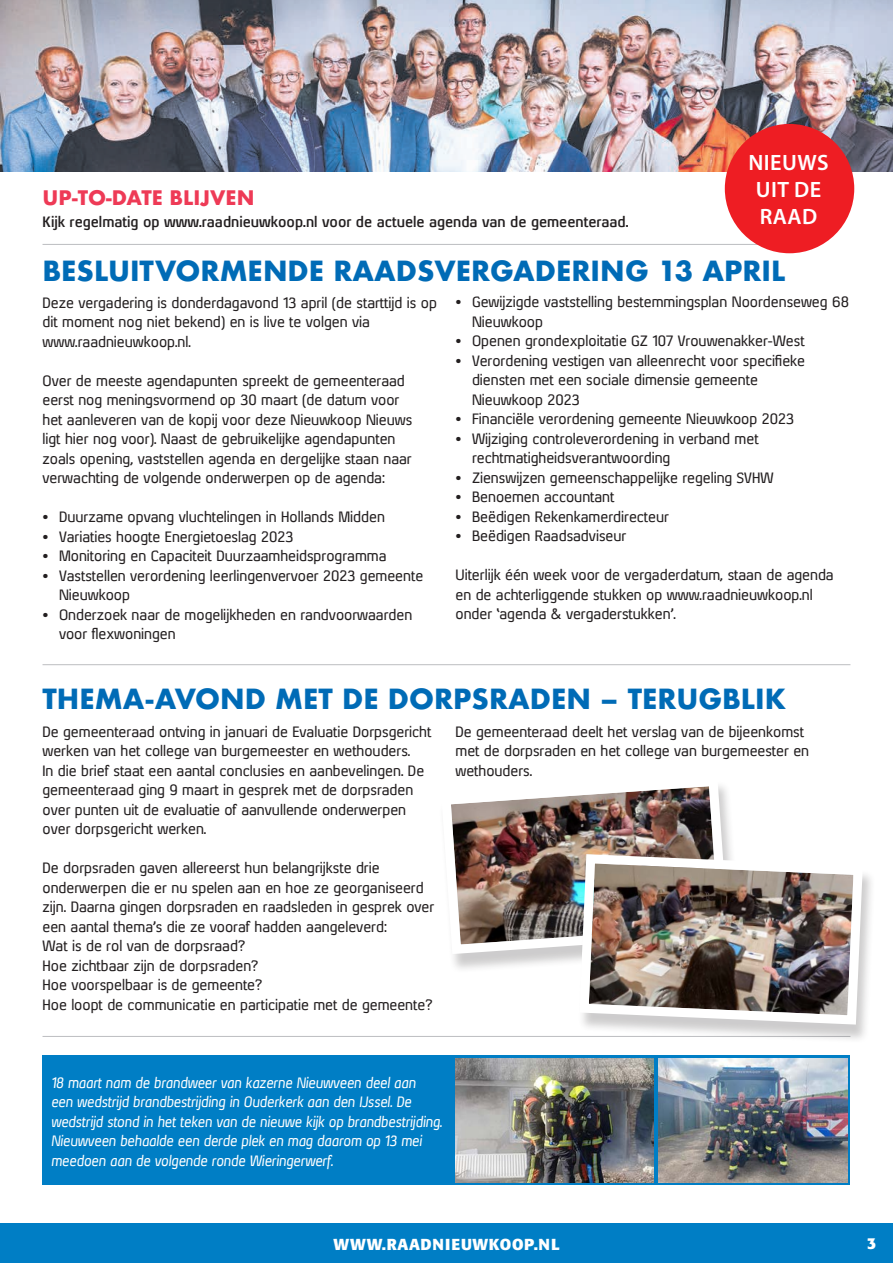
<style>
.page{position:relative;width:893px;height:1263px;background:#fff}
.page>*{position:absolute;margin:0;border:0;box-sizing:border-box;transform-origin:0 0}
.t1{font:700 27px "Futura";color:#006bb6}
.t2{font:600 22.2px/26.7px "Myriad Pro";letter-spacing:.02em;color:#fff;text-align:center}
.t3{font:700 19.5px "Futura";color:#ee3a56}
.t4{font:700 15.75px "Formata";letter-spacing:.05em;color:#fff}
.t5{font:14.25px/19.5px "Xenu";color:#231f20}
.t6{font:italic 14.25px/19.5px "Xenu";color:#fff}
.t7{font:700 14.25px "Xenu";color:#231f20}
</style>
<div class="page">
<div style="left:0;top:1224px;width:893px;height:39px;background:#007ec5"></div>
<img style="left:0;top:0;width:893px;height:171px">
<hr style="left:43px;top:244px;width:737px;height:1px;background:#bcbdc0">
<div style="left:725px;top:124px;width:129px;height:129px;background:#ee1d23;border-radius:50%"></div>
<hr style="left:43px;top:664px;width:807px;height:1px;background:#bcbdc0">
<div style="left:439px;top:780px;width:303px;height:193px;background:#231f20;opacity:.23"></div>
<img style="left:439px;top:780px;width:294px;height:179px">
<hr style="left:43px;top:1036px;width:807px;height:1px;background:#bcbdc0">
<div style="left:43px;top:1056px;width:807px;height:129px;background:#007ec5"></div>
<img style="left:659px;top:1059px;width:188px;height:123px">
<img style="left:455px;top:1059px;width:198px;height:123px">
<div style="left:577px;top:858px;width:299px;height:186px;background:#231f20;opacity:.23"></div>
<img style="left:575px;top:849px;width:292px;height:180px">
<h2 class="t2" style="left:748px;top:149px;width:82px">NIEUWS<br>UIT DE<br>RAAD</h2>
<h1 class="t1" style="left:43px;top:251px;width:744px">BESLUITVORMENDE RAADSVERGADERING 13 APRIL</h1>
<p class="t5" style="left:43px;top:292px;width:396px">Deze vergadering is donderdagavond 13 april (de starttijd is op dit moment nog niet bekend) en is live te volgen via www.raadnieuwkoop.nl.</p>
<p class="t5" style="left:43px;top:370px;width:371px">Over de meeste agendapunten spreekt de gemeenteraad eerst nog meningsvormend op 30 maart (de datum voor het aanleveren van de kopij voor deze Nieuwkoop Nieuws ligt hier nog voor). Naast de gebruikelijke agendapunten zoals opening, vaststellen agenda en dergelijke staan naar verwachting de volgende onderwerpen op de agenda:</p>
<p class="t5" style="left:43px;top:507px;width:344px">• Duurzame opvang vluchtelingen in Hollands Midden</p>
<p class="t5" style="left:43px;top:526px;width:252px">• Variaties hoogte Energietoeslag 2023</p>
<p class="t5" style="left:43px;top:546px;width:346px">• Monitoring en Capaciteit Duurzaamheidsprogramma</p>
<p class="t5" style="left:59px;top:565px;width:366px;text-indent:-17px">• Vaststellen verordening leerlingenvervoer 2023 gemeente<br>Nieuwkoop</p>
<p class="t5" style="left:59px;top:604px;width:355px;text-indent:-17px">• Onderzoek naar de mogelijkheden en randvoorwaarden voor flexwoningen</p>
<h3 class="t3" style="left:43px;top:183px;width:213px">UP-TO-DATE BLIJVEN</h3>
<p class="t7" style="left:43px;top:213px;width:588px">Kijk regelmatig op www.raadnieuwkoop.nl voor de actuele agenda van de gemeenteraad.</p>
<p class="t5" style="left:472px;top:292px;width:379px;text-indent:-17px">• Gewijzigde vaststelling bestemmingsplan Noordenseweg 68<br>Nieuwkoop</p>
<p class="t5" style="left:455px;top:331px;width:351px">• Openen grondexploitatie GZ 107 Vrouwenakker-West</p>
<p class="t5" style="left:472px;top:351px;width:335px;text-indent:-17px">• Verordening vestigen van alleenrecht voor specifieke diensten met een sociale dimensie gemeente<br>Nieuwkoop 2023</p>
<p class="t5" style="left:455px;top:409px;width:340px">• Financiële verordening gemeente Nieuwkoop 2023</p>
<p class="t5" style="left:472px;top:429px;width:288px;text-indent:-17px">• Wijziging controleverordening in verband met rechtmatigheidsverantwoording</p>
<p class="t5" style="left:455px;top:468px;width:319px">• Zienswijzen gemeenschappelijke regeling SVHW</p>
<p class="t5" style="left:455px;top:487px;width:161px">• Benoemen accountant</p>
<p class="t5" style="left:455px;top:507px;width:215px">• Beëdigen Rekenkamerdirecteur</p>
<p class="t5" style="left:455px;top:526px;width:172px">• Beëdigen Raadsadviseur</p>
<p class="t5" style="left:455px;top:565px;width:380px">Uiterlijk één week voor de vergaderdatum, staan de agenda en de achterliggende stukken op www.raadnieuwkoop.nl onder ‘agenda &amp; vergaderstukken’.</p>
<h1 class="t1" style="left:43px;top:679px;width:745px">THEMA-AVOND MET DE DORPSRADEN – TERUGBLIK</h1>
<p class="t5" style="left:43px;top:721px;width:390px">De gemeenteraad ontving in januari de Evaluatie Dorpsgericht werken van het college van burgemeester en wethouders.<br>In die brief staat een aantal conclusies en aanbevelingen. De gemeenteraad ging 9 maart in gesprek met de dorpsraden over punten uit de evaluatie of aanvullende onderwerpen over dorpsgericht werken.</p>
<p class="t5" style="left:43px;top:858px;width:393px">De dorpsraden gaven allereerst hun belangrijkste drie onderwerpen die er nu spelen aan en hoe ze georganiseerd zijn. Daarna gingen dorpsraden en raadsleden in gesprek over een aantal thema’s die ze vooraf hadden aangeleverd:<br>Wat is de rol van de dorpsraad?<br>Hoe zichtbaar zijn de dorpsraden?<br>Hoe voorspelbaar is de gemeente?<br>Hoe loopt de communicatie en participatie met de gemeente?</p>
<p class="t5" style="left:455px;top:721px;width:355px">De gemeenteraad deelt het verslag van de bijeenkomst met de dorpsraden en het college van burgemeester en wethouders.</p>
<p class="t6" style="left:51px;top:1072px;width:393px">18 maart nam de brandweer van kazerne Nieuwveen deel aan<br>een wedstrijd brandbestrijding in Ouderkerk aan den IJssel. De wedstrijd stond in het teken van de nieuwe kijk op brandbestrijding.<br>Nieuwveen behaalde een derde plek en mag daarom op 13 mei meedoen aan de volgende ronde Wieringerwerf.</p>
<p class="t4" style="left:334px;top:1234px;width:227px">WWW.RAADNIEUWKOOP.NL</p>
<p class="t4" style="left:867px;top:1233px;width:11px">3</p>
</div>
